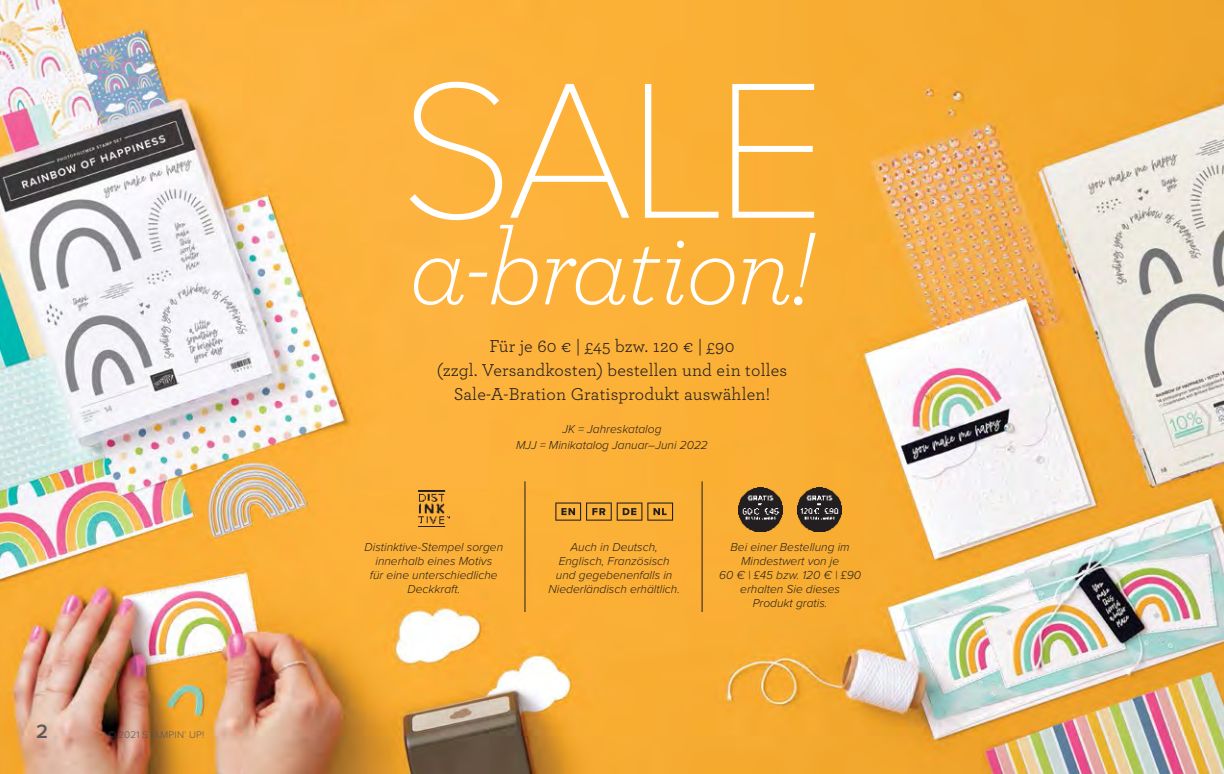
<style>
.page{position:relative;width:1224px;height:774px;background:#fff}
.page>*{position:absolute;margin:0;border:0;box-sizing:border-box;transform-origin:0 0}
.t1{font:600 20px "Proxima Nova";color:#58595b}
.t2{font:18px/24px "Archer";letter-spacing:.01em;color:#231f20;text-align:center}
.t3{font:italic 300 12px/14px "Proxima Nova";color:#231f20;text-align:center}
.t4{font:300 10px "Proxima Nova";letter-spacing:.03em;color:#58595b}
.s1{font-family:"Proxima Nova T";font-weight:100}
</style>
<div class="page">
<img style="left:0;top:0;width:1224px;height:774px">
<svg style="left:410px;top:82px;width:404px;height:138px;background:#fcbb54"></svg>
<svg style="left:414px;top:225px;width:402px;height:80px;background:#fcbb53"></svg>
<img style="left:738px;top:487px;width:45px;height:45px">
<img style="left:798px;top:487px;width:44px;height:45px">
<hr style="left:525px;top:481px;width:1px;height:131px;background:#231f20">
<hr style="left:702px;top:481px;width:1px;height:131px;background:#231f20">
<img style="left:418px;top:491px;width:32px;height:36px">
<svg style="left:555px;top:503px;width:118px;height:18px;background:#c48b30"></svg>
<h1 class="t1" style="left:36px;top:716px;width:13px">2</h1>
<p class="t4" style="left:108px;top:727px;width:98px">© 2021 STAMPIN<span class="s1">'</span> UP!</p>
<h2 class="t2" style="left:437px;top:333px;width:352px">Für je 60 € | £45 bzw. 120 € | £90<br>(zzgl. Versandkosten) bestellen und ein tolles<br>Sale-A-Bration Gratisprodukt auswählen!</h2>
<p class="t3" style="left:516px;top:420px;width:193px;line-height:16px">JK = Jahreskatalog<br>MJJ = Minikatalog Januar–Juni 2022</p>
<p class="t3" style="left:364px;top:539px;width:140px">Distinktive-Stempel sorgen innerhalb eines Motivs<br>für eine unterschiedliche<br>Deckkraft.</p>
<p class="t3" style="left:548px;top:539px;width:133px">Auch in Deutsch,<br>Englisch, Französisch und gegebenenfalls in<br>Niederländisch erhältlich.</p>
<p class="t3" style="left:719px;top:539px;width:143px">Bei einer Bestellung im<br>Mindestwert von je<br>60 € | £45 bzw. 120 € | £90 erhalten Sie dieses<br>Produkt gratis.</p>
</div>
